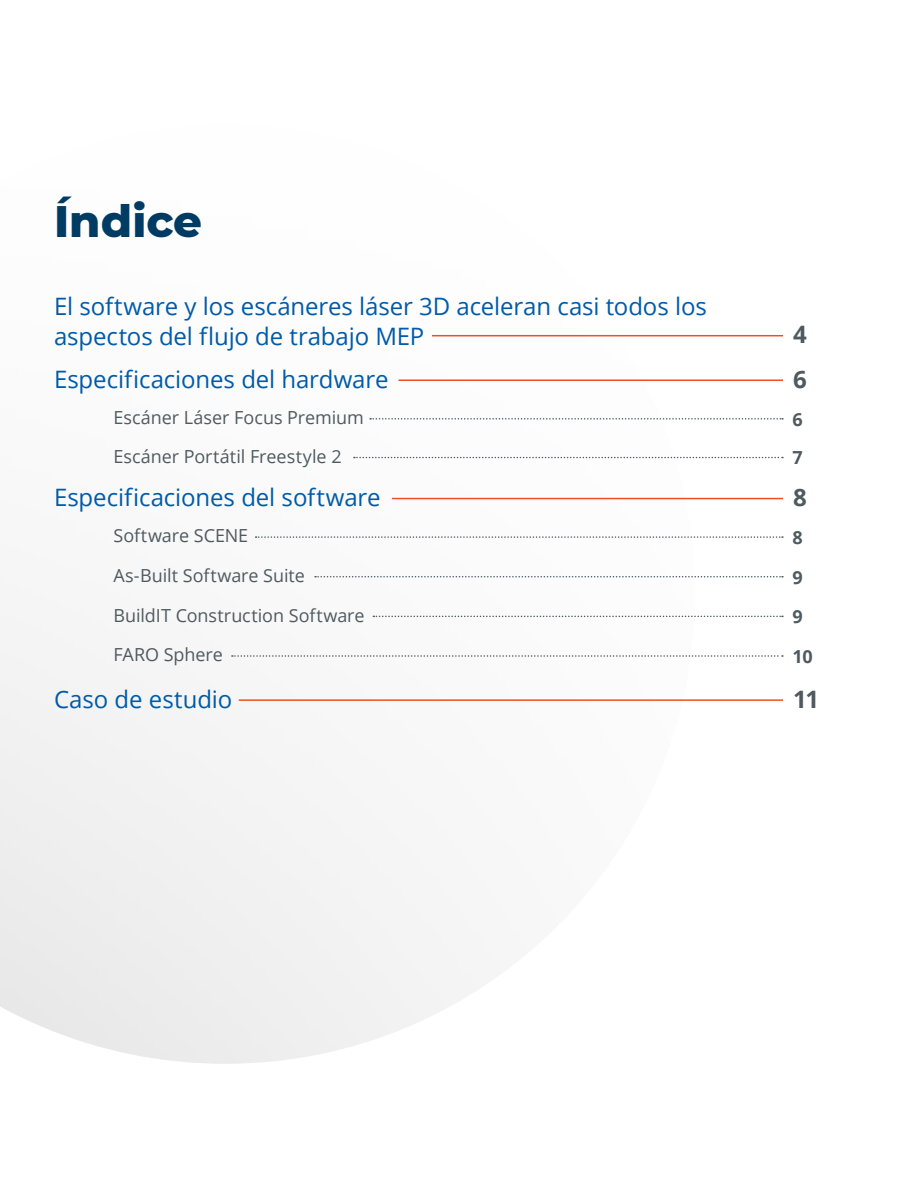
<style>
.page{position:relative;width:918px;height:1188px;background:#fff}
.page>*{position:absolute;margin:0;border:0;box-sizing:border-box;transform-origin:0 0}
.t1{font:800 45px "Montserrat";color:#003b64}
.t2{font:24px/30px "Open Sans";letter-spacing:-.005em;color:#005baa}
.t3{font:700 24px "Open Sans";color:#4f5a60}
.t4{font:18px "Open Sans";letter-spacing:-.005em;color:#4f5a60}
.t5{font:700 18px "Open Sans";color:#4f5a60}
</style>
<div class="page">
<svg style="left:0;top:334px;width:695px;height:730px"></svg>
<hr style="left:432px;top:335px;width:351px;height:1px;background:#f04e23">
<hr style="left:399px;top:379px;width:384px;height:2px;background:#f04e23">
<hr style="left:392px;top:498px;width:391px;height:1px;background:#f04e23">
<hr style="left:239px;top:699px;width:544px;height:2px;background:#f04e23">
<svg style="left:370px;top:418px;width:413px;height:2px"></svg>
<svg style="left:256px;top:536px;width:527px;height:2px"></svg>
<svg style="left:315px;top:576px;width:468px;height:1px"></svg>
<svg style="left:373px;top:616px;width:410px;height:1px"></svg>
<svg style="left:232px;top:655px;width:551px;height:2px"></svg>
<svg style="left:354px;top:457px;width:429px;height:1px"></svg>
<h1 class="t1" style="left:54px;top:188px;width:150px">Índice</h1>
<p class="t2" style="left:54px;top:291px;width:654px">El software y los escáneres láser 3D aceleran casi todos los aspectos del flujo de trabajo MEP</p>
<p class="t3" style="left:793px;top:318px;width:15px">4</p>
<p class="t2" style="left:54px;top:364px;width:336px">Especificaciones del hardware</p>
<p class="t3" style="left:793px;top:362px;width:15px">6</p>
<p class="t4" style="left:113px;top:405px;width:252px">Escáner Láser Focus Premium</p>
<p class="t5" style="left:793px;top:406px;width:12px">6</p>
<p class="t4" style="left:113px;top:444px;width:230px">Escáner Portátil Freestyle 2</p>
<p class="t5" style="left:793px;top:445px;width:12px">7</p>
<p class="t2" style="left:54px;top:482px;width:328px">Especificaciones del software</p>
<p class="t3" style="left:793px;top:481px;width:15px">8</p>
<p class="t4" style="left:113px;top:523px;width:136px">Software SCENE</p>
<p class="t5" style="left:793px;top:525px;width:12px">8</p>
<p class="t4" style="left:113px;top:563px;width:193px">As-Built Software Suite</p>
<p class="t5" style="left:793px;top:564px;width:12px">9</p>
<p class="t4" style="left:113px;top:603px;width:253px">BuildIT Construction Software</p>
<p class="t5" style="left:793px;top:604px;width:12px">9</p>
<p class="t4" style="left:113px;top:642px;width:111px">FARO Sphere</p>
<p class="t5" style="left:793px;top:644px;width:22px">10</p>
<p class="t2" style="left:54px;top:684px;width:180px">Caso de estudio</p>
<p class="t3" style="left:793px;top:682px;width:28px">11</p>
</div>
